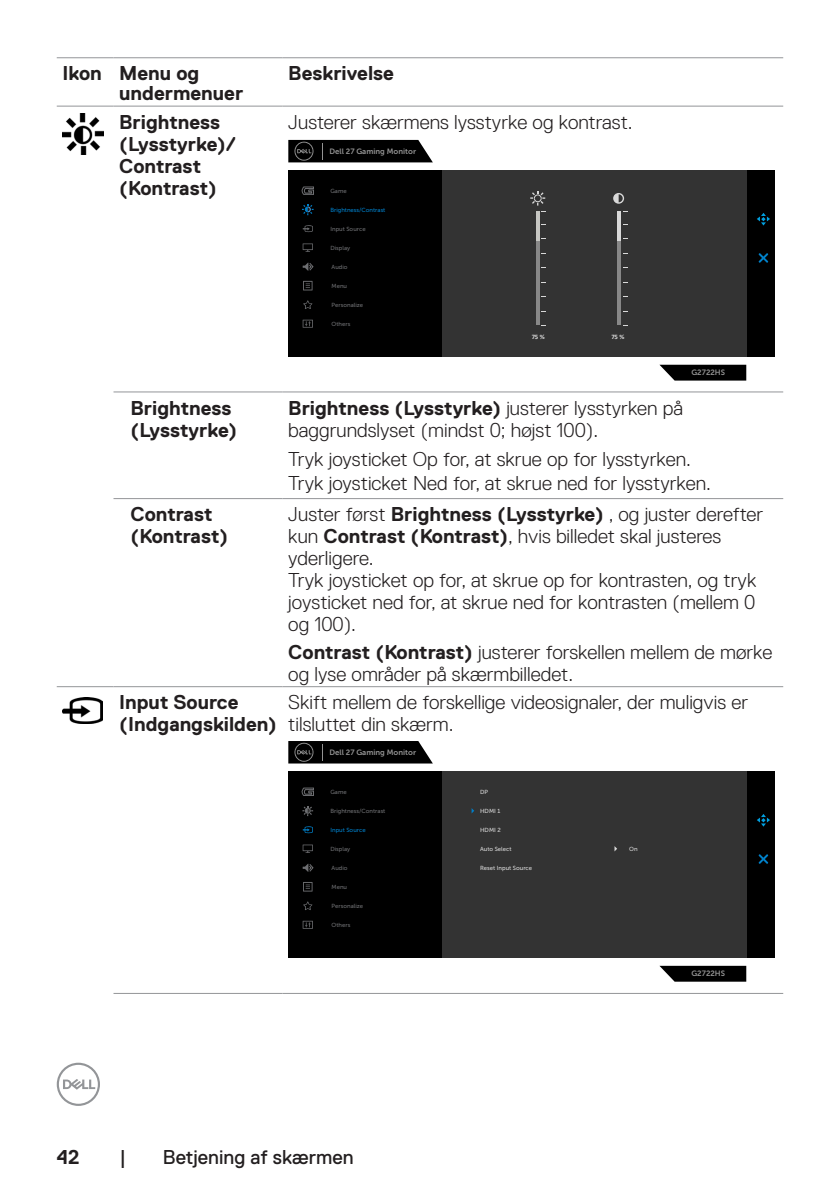
<style>
.page{position:relative;width:840px;height:1191px;background:#fff}
.page>*{position:absolute;margin:0;border:0;box-sizing:border-box;transform-origin:0 0}
.Table_Paragraph{font:300 20px/22px "Dell Replica";color:#231f20}
.Table_Paragraph-2{font:700 20px/22px "Dell Replica";color:#231f20}
.Table_Paragraph-Inde{font:700 20px/22px "Dell Replica";color:#231f20}
.Table_Head{font:700 20px/20px "Dell Replica";color:#231f20}
.t1{font:20px "Dell Replica";color:#231f20}
.t2{font:7.8px "Museo Sans For Dell 700";color:#939393}
.t3{font:700 6.8px "Calibri";color:#d9d9d9}
.t4{font:6px "Museo Sans For Dell 500";color:#6d6e71}
.t5{font:6px "Museo Sans For Dell 500";color:#d9d9d9}
.t6{font:6px "Museo Sans For Dell 500";color:#007fc8}
.s1{font-weight:700}
</style>
<div class="page">
<svg style="left:57px;top:1062px;width:43px;height:44px"></svg>
<hr style="left:57px;top:106px;width:56px;height:1px;background:#939598">
<hr style="left:113px;top:106px;width:169px;height:1px;background:#939598">
<hr style="left:282px;top:106px;width:500px;height:1px;background:#939598">
<hr style="left:57px;top:57px;width:56px;height:1px;background:#939598">
<hr style="left:113px;top:57px;width:169px;height:1px;background:#939598">
<hr style="left:282px;top:57px;width:500px;height:1px;background:#939598">
<hr style="left:113px;top:391px;width:169px;height:1px;background:#939598">
<hr style="left:282px;top:391px;width:500px;height:1px;background:#939598">
<hr style="left:113px;top:498px;width:169px;height:1px;background:#939598">
<hr style="left:282px;top:498px;width:500px;height:1px;background:#939598">
<hr style="left:57px;top:686px;width:56px;height:1px;background:#939598">
<hr style="left:113px;top:686px;width:169px;height:1px;background:#939598">
<hr style="left:282px;top:686px;width:500px;height:1px;background:#939598">
<hr style="left:113px;top:993px;width:169px;height:1px;background:#939598">
<hr style="left:282px;top:993px;width:500px;height:1px;background:#939598">
<img style="left:62px;top:113px;width:41px;height:41px">
<div style="left:288px;top:170px;width:154px;height:187px;background:#000"></div>
<div style="left:442px;top:170px;width:305px;height:187px;background:#333"></div>
<div style="left:747px;top:170px;width:27px;height:187px;background:#000"></div>
<svg style="left:659px;top:365px;width:86px;height:15px"></svg>
<svg style="left:288px;top:140px;width:144px;height:22px;background:#101010"></svg>
<svg style="left:303px;top:281px;width:9px;height:9px"></svg>
<svg style="left:303px;top:300px;width:9px;height:9px"></svg>
<svg style="left:302px;top:320px;width:11px;height:8px"></svg>
<svg style="left:302px;top:204px;width:11px;height:11px"></svg>
<svg style="left:302px;top:243px;width:11px;height:9px"></svg>
<svg style="left:302px;top:225px;width:11px;height:7px"></svg>
<svg style="left:302px;top:262px;width:12px;height:9px"></svg>
<svg style="left:757px;top:213px;width:12px;height:12px"></svg>
<svg style="left:758px;top:253px;width:9px;height:10px"></svg>
<svg style="left:536px;top:212px;width:3px;height:29px"></svg>
<svg style="left:536px;top:241px;width:3px;height:84px"></svg>
<svg style="left:617px;top:211px;width:3px;height:30px"></svg>
<svg style="left:617px;top:241px;width:3px;height:84px"></svg>
<svg style="left:613px;top:193px;width:10px;height:11px"></svg>
<svg style="left:530px;top:191px;width:15px;height:21px"></svg>
<svg style="left:301px;top:186px;width:13px;height:9px"></svg>
<img style="left:62px;top:697px;width:40px;height:27px">
<div style="left:288px;top:771px;width:154px;height:187px;background:#000"></div>
<div style="left:442px;top:771px;width:305px;height:187px;background:#333"></div>
<div style="left:747px;top:771px;width:27px;height:187px;background:#000"></div>
<svg style="left:659px;top:965px;width:86px;height:16px"></svg>
<svg style="left:288px;top:741px;width:144px;height:22px;background:#111"></svg>
<svg style="left:303px;top:882px;width:9px;height:9px"></svg>
<svg style="left:303px;top:901px;width:9px;height:9px"></svg>
<svg style="left:302px;top:920px;width:11px;height:8px"></svg>
<svg style="left:302px;top:806px;width:11px;height:10px"></svg>
<svg style="left:302px;top:844px;width:11px;height:9px"></svg>
<svg style="left:302px;top:826px;width:11px;height:7px"></svg>
<svg style="left:302px;top:863px;width:12px;height:9px"></svg>
<svg style="left:471px;top:808px;width:3px;height:5px"></svg>
<svg style="left:757px;top:814px;width:12px;height:12px"></svg>
<svg style="left:758px;top:854px;width:9px;height:10px"></svg>
<svg style="left:301px;top:787px;width:13px;height:9px"></svg>
<p class="Table_Head" style="left:62px;top:64px;width:41px">Ikon</p>
<p class="Table_Head" style="left:119px;top:64px;width:125px">Menu og undermenuer</p>
<p class="Table_Head" style="left:288px;top:64px;width:107px">Beskrivelse</p>
<p class="Table_Paragraph-2" style="left:119px;top:111px;width:118px">Brightness (Lysstyrke)/<br>Contrast (Kontrast)</p>
<p class="Table_Paragraph" style="left:288px;top:111px;width:345px">Justerer skærmens lysstyrke og kontrast.</p>
<p class="t2" style="left:329px;top:147px;width:88px">Dell 27 Gaming Monitor</p>
<p class="t4" style="left:330px;top:187px;width:18px">Game</p>
<p class="t6" style="left:330px;top:206px;width:57px">Brightness/Contrast</p>
<p class="t4" style="left:330px;top:225px;width:37px">Input Source</p>
<p class="t4" style="left:331px;top:263px;width:17px">Audio</p>
<p class="t4" style="left:330px;top:244px;width:21px">Display</p>
<p class="t4" style="left:331px;top:282px;width:17px">Menu</p>
<p class="t4" style="left:331px;top:301px;width:33px">Personalize</p>
<p class="t4" style="left:331px;top:320px;width:20px">Others</p>
<p class="t3" style="left:531px;top:331px;width:15px">75 %</p>
<p class="t3" style="left:611px;top:331px;width:15px">75 %</p>
<p class="t2" style="left:691px;top:368px;width:35px">G2722HS</p>
<p class="Table_Paragraph-Inde" style="left:130px;top:397px;width:108px">Brightness (Lysstyrke)</p>
<p class="Table_Paragraph" style="left:288px;top:397px;width:396px"><span class="s1">Brightness (Lysstyrke)</span> justerer lysstyrken på baggrundslyset (mindst 0; højst 100).</p>
<p class="Table_Paragraph" style="left:288px;top:448px;width:404px">Tryk joysticket Op for, at skrue op for lysstyrken.</p>
<p class="Table_Paragraph" style="left:288px;top:472px;width:424px">Tryk joysticket Ned for, at skrue ned for lysstyrken.</p>
<p class="Table_Paragraph-Inde" style="left:130px;top:503px;width:99px">Contrast (Kontrast)</p>
<p class="Table_Paragraph" style="left:288px;top:503px;width:476px">Juster først <span class="s1">Brightness (Lysstyrke)</span> , og juster derefter kun <span class="s1">Contrast (Kontrast)</span>, hvis billedet skal justeres yderligere.</p>
<p class="Table_Paragraph" style="left:288px;top:569px;width:469px;text-align:justify">Tryk joysticket op for, at skrue op for kontrasten, og tryk joysticket ned for, at skrue ned for kontrasten (mellem 0 og 100).</p>
<p class="Table_Paragraph" style="left:288px;top:641px;width:485px"><span class="s1">Contrast (Kontrast)</span> justerer forskellen mellem de mørke og lyse områder på skærmbilledet.</p>
<p class="Table_Paragraph-2" style="left:119px;top:691px;width:159px">Input Source (Indgangskilden)</p>
<p class="Table_Paragraph" style="left:288px;top:691px;width:461px">Skift mellem de forskellige videosignaler, der muligvis er tilsluttet din skærm.</p>
<p class="t2" style="left:329px;top:747px;width:88px">Dell 27 Gaming Monitor</p>
<p class="t4" style="left:330px;top:788px;width:18px">Game</p>
<p class="t4" style="left:330px;top:807px;width:57px">Brightness/Contrast</p>
<p class="t6" style="left:330px;top:826px;width:37px">Input Source</p>
<p class="t4" style="left:331px;top:864px;width:17px">Audio</p>
<p class="t4" style="left:330px;top:845px;width:21px">Display</p>
<p class="t4" style="left:331px;top:883px;width:17px">Menu</p>
<p class="t4" style="left:331px;top:902px;width:33px">Personalize</p>
<p class="t4" style="left:331px;top:921px;width:20px">Others</p>
<p class="Table_Paragraph-2" style="left:57px;top:1146px;width:24px">42</p>
<p class="t1" style="left:119px;top:1146px;width:8px">|</p>
<p class="t1" style="left:163px;top:1146px;width:192px">Betjening af skærmen</p>
<p class="t5" style="left:480px;top:788px;width:9px">DP</p>
<p class="t5" style="left:480px;top:807px;width:22px">HDMI 1</p>
<p class="t5" style="left:480px;top:826px;width:22px">HDMI 2</p>
<p class="t5" style="left:480px;top:864px;width:53px">Reset Input Source</p>
<p class="t5" style="left:480px;top:845px;width:33px">Auto Select</p>
<p class="t5" style="left:629px;top:845px;width:10px">On</p>
<p class="t2" style="left:691px;top:969px;width:35px">G2722HS</p>
</div>
